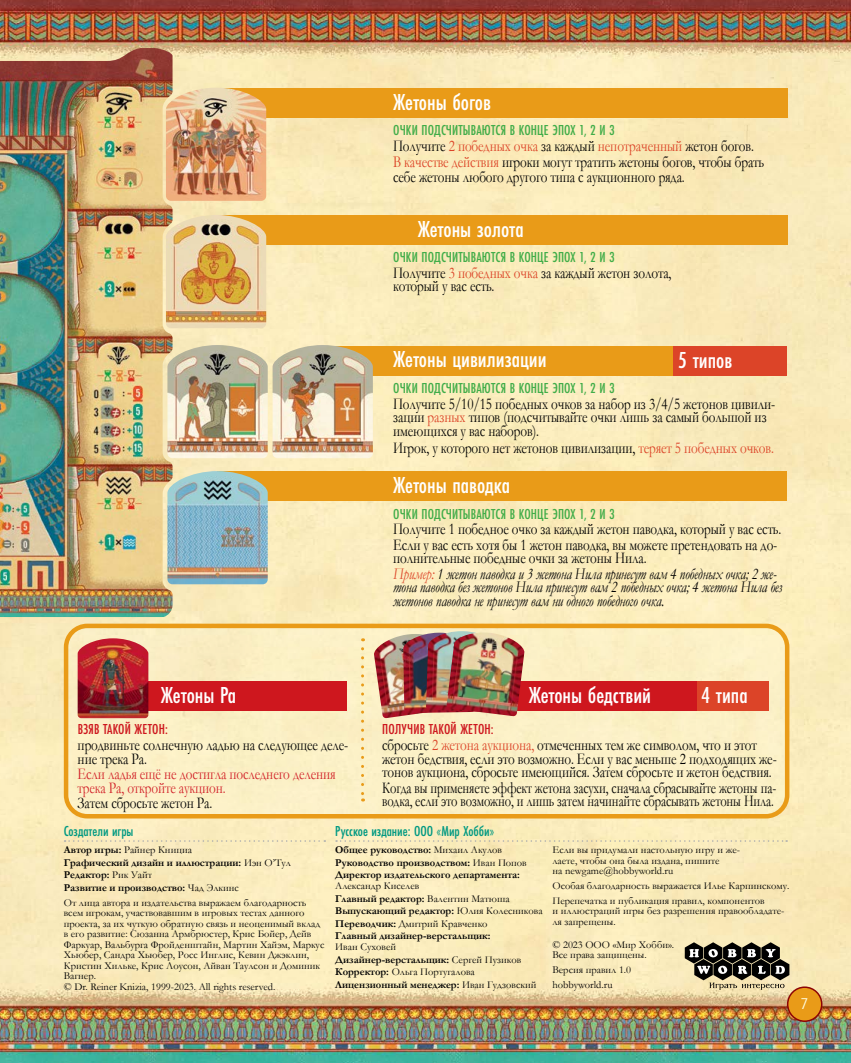
<style>
.page{position:relative;width:851px;height:1063px;background:#fff}
.page>*{position:absolute;margin:0;border:0;box-sizing:border-box;transform-origin:0 0}
.t1{font:500 24px "Futura PT Cond";color:#fff}
.t2{font:16.5px/13.5px "Garamond";letter-spacing:-.01em;color:#000;scale:.8 1}
.t3{font:italic 16.5px/15.6px "Garamond";letter-spacing:-.01em;color:#000;scale:.8 1}
.t4{font:16.5px/13.5px "Garamond";letter-spacing:-.01em;color:#000;scale:.76 1}
.t5{font:16.5px/13.5px "Garamond";letter-spacing:-.01em;color:#d2232a;scale:.8 1}
.t6{font:500 15px "Futura PT Cond";letter-spacing:.01em;color:#41ad49}
.t7{font:500 15px "Futura PT Cond";color:#009982}
.t8{font:500 15px "Futura PT Cond";letter-spacing:.01em;color:#ce171e}
.t9{font:700 15px "Letter Gothic Std";color:#fffcdf}
.t10{font:10.5px/10.5px "Garamond";color:#000}
.t11{font:700 10.5px/12.6px "Garamond";color:#000}
.s1{color:#dc4428}
.s2{font-style:normal}
.s3{font-weight:400}
.s4{font-weight:700}
</style>
<div class="page">
<img style="left:0;top:0;width:850px;height:1063px">
<div style="left:787px;top:987px;width:34px;height:34px;background:#e99b18;border-radius:50%"></div>
<div style="left:786px;top:986px;width:36px;height:36px;border:2px solid #8d0405;border-radius:50%"></div>
<div style="left:216px;top:89px;width:571px;height:29px;background:#e99b18"></div>
<div style="left:216px;top:215px;width:571px;height:30px;background:#e99b18"></div>
<div style="left:323px;top:346px;width:464px;height:30px;background:#e99b18"></div>
<div style="left:673px;top:346px;width:114px;height:30px;background:#dc4428"></div>
<div style="left:217px;top:471px;width:570px;height:30px;background:#e99b18"></div>
<img style="left:172px;top:88px;width:94px;height:113px">
<img style="left:172px;top:215px;width:94px;height:113px">
<img style="left:172px;top:345px;width:96px;height:113px">
<img style="left:272px;top:345px;width:101px;height:113px">
<img style="left:172px;top:471px;width:96px;height:113px">
<img style="left:0;top:48px;width:172px;height:569px">
<div style="left:66px;top:626px;width:721px;height:190px;background:#fcf0c6;border-radius:21px"></div>
<div style="left:64px;top:624px;width:725px;height:195px;border:4px solid #e99b18;border-radius:21px"></div>
<div style="left:128px;top:681px;width:219px;height:29px;background:#ce171e"></div>
<img style="left:78px;top:638px;width:70px;height:80px">
<svg style="left:361px;top:649px;width:3px;height:152px"></svg>
<div style="left:491px;top:681px;width:277px;height:29px;background:#ce171e"></div>
<img style="left:374px;top:635px;width:48px;height:83px">
<div style="left:696px;top:681px;width:72px;height:29px;background:#dc4428"></div>
<img style="left:403px;top:634px;width:43px;height:79px">
<img style="left:426px;top:631px;width:62px;height:81px">
<img style="left:446px;top:633px;width:79px;height:83px">
<svg style="left:65px;top:840px;width:260px;height:2px"></svg>
<svg style="left:336px;top:840px;width:451px;height:2px"></svg>
<svg style="left:684px;top:942px;width:105px;height:48px;background:#7a7461"></svg>
<h1 class="t1" style="left:393px;top:88px;width:99px">Жетоны богов</h1>
<h3 class="t6" style="left:393px;top:122px;width:223px">ОЧКИ ПОДСЧИТЫВАЮТСЯ В КОНЦЕ ЭПОХ 1, 2 И 3</h3>
<h2 class="t2" style="left:393px;top:138px;width:465px;line-height:15.3px">Получите <span class="s1">2 победных очка</span> за каждый <span class="s1">непотраченный</span> жетон богов.<br><span class="s1">В качестве действия</span> игроки могут тратить жетоны богов, чтобы брать себе жетоны любого другого типа с аукционного ряда.</h2>
<h1 class="t1" style="left:417px;top:215px;width:107px">Жетоны золота</h1>
<h3 class="t6" style="left:393px;top:248px;width:223px">ОЧКИ ПОДСЧИТЫВАЮТСЯ В КОНЦЕ ЭПОХ 1, 2 И 3</h3>
<h2 class="t2" style="left:393px;top:265px;width:349px">Получите <span class="s1">3 победных очка</span> за каждый жетон золота, который у вас есть.</h2>
<h1 class="t1" style="left:393px;top:345px;width:155px">Жетоны цивилизации</h1>
<h1 class="t1" style="left:677px;top:346px;width:56px">5 типов</h1>
<h3 class="t6" style="left:393px;top:379px;width:223px">ОЧКИ ПОДСЧИТЫВАЮТСЯ В КОНЦЕ ЭПОХ 1, 2 И 3</h3>
<h2 class="t2" style="left:393px;top:396px;width:479px">Получите 5/10/15 победных очков за набор из 3/4/5 жетонов цивили&shy;зации <span class="s1">разных</span> типов (подсчитывайте очки лишь за самый большой из имеющихся у вас наборов).</h2>
<h2 class="t2" style="left:393px;top:441px;width:477px">Игрок, у которого нет жетонов цивилизации, <span class="s1">теряет 5 победных очков.</span></h2>
<h1 class="t1" style="left:393px;top:471px;width:118px">Жетоны паводка</h1>
<h3 class="t6" style="left:393px;top:505px;width:223px">ОЧКИ ПОДСЧИТЫВАЮТСЯ В КОНЦЕ ЭПОХ 1, 2 И 3</h3>
<h2 class="t2" style="left:393px;top:521px;width:487px;line-height:15.6px">Получите 1 победное очко за каждый жетон паводка, который у вас есть.<br>Если у вас есть хотя бы 1 жетон паводка, вы можете претендовать на до-</h2>
<h2 class="t3" style="left:393px;top:550px;width:480px"><span class="s2">полнительные победные очки за жетоны Нила.<br></span><span class="s1">Пример:</span> 1 жетон паводка и 3 жетона Нила принесут вам 4 победных очка; 2 же-</h2>
<h2 class="t3" style="left:393px;top:580px;width:488px;line-height:13.5px">тона паводка без жетонов Нила принесут вам 2 победных очка; 4 жетона Нила без жетонов паводка не принесут вам ни одного победного очка.</h2>
<h1 class="t1" style="left:161px;top:680px;width:77px">Жетоны Ра</h1>
<h3 class="t8" style="left:78px;top:721px;width:92px">ВЗЯВ ТАКОЙ ЖЕТОН:</h3>
<h2 class="t2" style="left:78px;top:738px;width:340px">продвиньте солнечную ладью на следующее деле&shy;ние трека Ра.</h2>
<h2 class="t5" style="left:78px;top:767px;width:324px">Если ладья ещё не достигла последнего деления трека Ра, откройте аукцион.</h2>
<h2 class="t2" style="left:78px;top:796px;width:170px">Затем сбросьте жетон Ра.</h2>
<h1 class="t1" style="left:528px;top:680px;width:124px">Жетоны бедствий</h1>
<h1 class="t1" style="left:701px;top:680px;width:48px">4 типа</h1>
<h3 class="t8" style="left:382px;top:721px;width:113px">ПОЛУЧИВ ТАКОЙ ЖЕТОН:</h3>
<h2 class="t2" style="left:382px;top:738px;width:495px">сбросьте <span class="s1">2 жетона аукциона,</span> отмеченных тем же символом, что и этот жетон бедствия, если это возможно. Если у вас меньше 2 подходящих же&shy;тонов аукциона, сбросьте имеющийся. Затем сбросьте и жетон бедствия.</h2>
<h2 class="t4" style="left:382px;top:780px;width:520px">Когда вы применяете эффект жетона засухи, сначала сбрасывайте жетоны па&shy;водка, если это возможно, и лишь затем начинайте сбрасывать жетоны Нила.</h2>
<h3 class="t7" style="left:64px;top:822px;width:71px">Создатели игры</h3>
<h3 class="t7" style="left:335px;top:822px;width:161px">Русское издание: ООО «Мир Хобби»</h3>
<p class="t11" style="left:335px;top:844px;width:193px">Общее руководство: <span class="s3">Михаил Акулов<br></span>Руководство производством: <span class="s3">Иван Попов<br></span>Директор издательского департамента:</p>
<p class="t11" style="left:335px;top:879px;width:209px"><span class="s3">Александр Киселев<br></span>Главный редактор: <span class="s3">Валентин Матюша<br></span>Выпускающий редактор: <span class="s3">Юлия Колесникова<br></span>Переводчик: <span class="s3">Дмитрий Кравченко<br></span>Главный дизайнер-верстальщик:</p>
<p class="t10" style="left:335px;top:940px;width:202px;line-height:12.6px">Иван Суховей<br><span class="s4">Дизайнер-верстальщик:</span> Сергей Пузиков<br><span class="s4">Корректор:</span> Ольга Португалова<br><span class="s4">Лицензионный менеджер:</span> Иван Гудзовский</p>
<p class="t11" style="left:64px;top:844px;width:229px">Автор игры: <span class="s3">Райнер Книциа<br></span>Графический дизайн и иллюстрации: <span class="s3">Иэн О’Тул<br></span>Редактор: <span class="s3">Рик Уайт<br></span>Развитие и производство: <span class="s3">Чад Элкинс</span></p>
<p class="t10" style="left:64px;top:897px;width:262px">От лица автора и издательства выражаем благодарность всем игрокам, участвовавшим в игровых тестах данного проекта, за их чуткую обратную связь и неоценимый вклад в его развитие: Сюзанна Армбрюстер, Крис Бойер, Дейв Фаркуар, Вальбурга Фройденштайн, Мартин Хайэм, Маркус Хьюбер, Сандра Хьюбер, Росс Инглис, Кевин Джэклин, Кристин Хильке, Крис Лоусон, Айван Таулсон и Доминик Вагнер.<br>© Dr. Reiner Knizia, 1999-2023. All rights reserved.</p>
<p class="t10" style="left:552px;top:844px;width:189px">Если вы придумали настольную игру и же&shy;лаете, чтобы она была издана, пишите<br>на newgame@hobbyworld.ru</p>
<p class="t10" style="left:552px;top:878px;width:238px;line-height:14.7px">Особая благодарность выражается Илье Карпинскому.<br>Перепечатка и публикация правил, компонентов</p>
<p class="t10" style="left:552px;top:905px;width:233px">и иллюстраций игры без разрешения правообладате&shy;ля запрещены.</p>
<p class="t10" style="left:552px;top:939px;width:123px">© 2023 ООО «Мир Хобби».<br>Все права защищены.</p>
<p class="t10" style="left:552px;top:962px;width:80px;line-height:14.7px">Версия правил 1.0 hobbyworld.ru</p>
<h3 class="t9" style="left:800px;top:995px;width:10px">7</h3>
</div>
